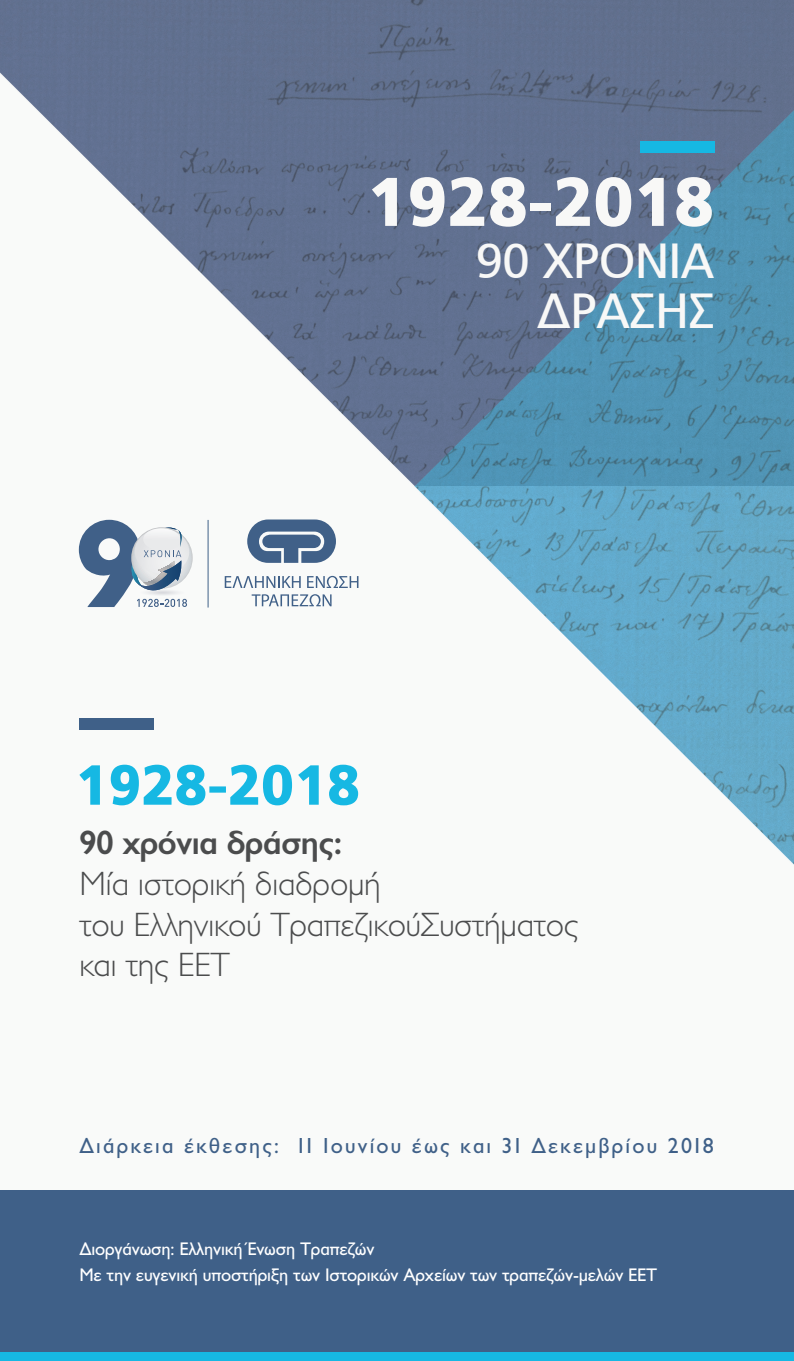
<style>
.page{position:relative;width:794px;height:1361px;background:#f9faf9}
.page>*{position:absolute;margin:0;border:0;box-sizing:border-box;transform-origin:0 0}
.t1{font:900 68.72px "PF Catalog";letter-spacing:-.01em;color:#f8f8f7}
.t2{font:49.08px "PF Catalog";letter-spacing:-.01em;color:#f8f8f7}
.t3{font:300 34px "Gill Sans Hel";letter-spacing:-.01em;color:#4b4c4d}
.t4{font:600 34px "Gill Sans Hel";letter-spacing:-.01em;color:#4b4c4d}
.t5{font:22px "Gill Sans Hel";letter-spacing:.1em;color:#3f6088}
.t6{font:18.4px "Gill Sans Hel";letter-spacing:-.01em;color:#fff}
</style>
<div class="page">
<img style="left:0;top:0;width:794px;height:865px">
<svg style="left:79px;top:764px;width:279px;height:41px"></svg>
<hr style="left:208px;top:520px;width:1px;height:87px;background:#406088">
<div style="left:132px;top:586px;width:60px;height:12px;background:#f9faf9"></div>
<svg style="left:79px;top:520px;width:111px;height:87px"></svg>
<svg style="left:247px;top:519px;width:89px;height:44px"></svg>
<svg style="left:225px;top:576px;width:76px;height:12px"></svg>
<svg style="left:307px;top:576px;width:51px;height:12px"></svg>
<svg style="left:252px;top:594px;width:79px;height:12px"></svg>
<div style="left:79px;top:718px;width:75px;height:11px;background:#3f6088"></div>
<div style="left:0;top:1191px;width:794px;height:163px;background:#3f6088"></div>
<div style="left:0;top:1352px;width:794px;height:9px;background:#16b8e3"></div>
<div style="left:639px;top:142px;width:75px;height:11px;background:#16b8e3"></div>
<p class="t1" style="left:366px;top:162px;width:349px">1928-2018</p>
<p class="t2" style="left:476px;top:232px;width:240px">90 ΧΡOΝΙΑ</p>
<p class="t2" style="left:537px;top:283px;width:179px">ΔΡAΣΗΣ</p>
<p class="t4" style="left:79px;top:823px;width:264px">90 χρόνια δράσης:</p>
<p class="t3" style="left:79px;top:864px;width:303px">Μία ιστορική διαδρομή</p>
<p class="t3" style="left:79px;top:905px;width:501px">του Ελληνικού ΤραπεζικούΣυστήματος</p>
<p class="t3" style="left:79px;top:946px;width:152px">και της ΕΕΤ</p>
<p class="t5" style="left:79px;top:1133px;width:636px">Διάρκεια έκθεσης: 11 Iουνίου έως και 31 Δεκεμβρίου 2018</p>
<p class="t6" style="left:79px;top:1238px;width:297px">Διοργάνωση: Ελληνική Ένωση Τραπεζών</p>
<p class="t6" style="left:79px;top:1265px;width:579px">Με την ευγενική υποστήριξη των Ιστορικών Αρχείων των τραπεζών-μελών ΕΕΤ</p>
</div>
